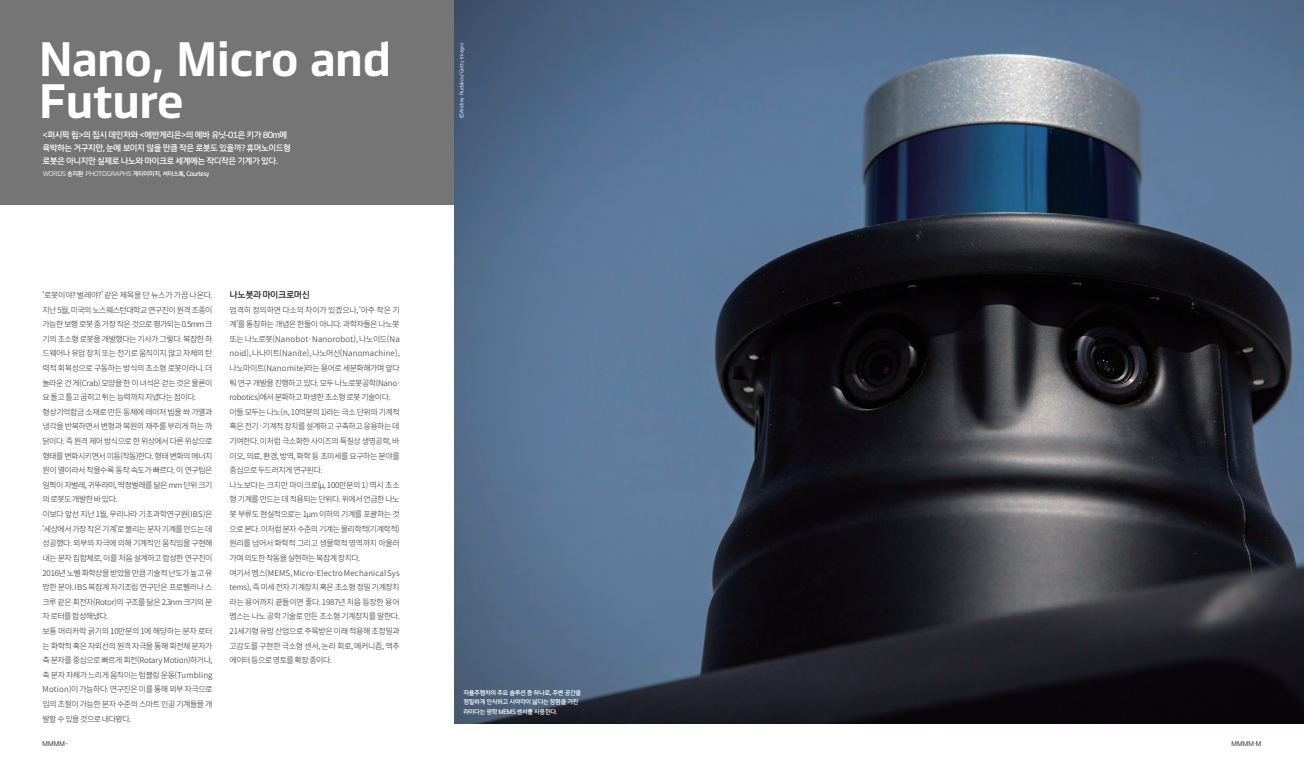
<style>
.page{position:relative;width:1304px;height:780px;background:#fff}
.page>*{position:absolute;margin:0;border:0;box-sizing:border-box;transform-origin:0 0}
.Miu-영문_제목{font:600 45px/42px "Hankook";color:#fff}
.Miu-중제{font:9px "Hankook KR Regular";letter-spacing:-.055em;color:#231f20}
.Miu-전문{font:8.5px/13px "Hankook KR Regular";letter-spacing:-.07em;color:#fff}
.Miu-본문{font:300 8px/14.6px "Noto Sans CJ Kkr";letter-spacing:-.065em;color:#231f20;text-align:justify}
.t1{font:6.5px "Hankook";letter-spacing:.015em;color:#231f20}
.Miu-캡션{font:6.2px/9.5px "Hankook KR Regular";letter-spacing:-.065em;color:#fff}
.MiU-바이라인{font:6.2px "Hankook KR Regular";letter-spacing:-.07em;color:#fff}
.Miu-캡션_번호{font:5px "Hankook";color:#fff}
.s1{font-family:"Hankook"}
.s2{font-family:"Hankook KR Regular"}
</style>
<div class="page">
<div style="left:0;top:0;width:1304px;height:204px;background:#767575"></div>
<img style="left:455px;top:0;width:849px;height:723px">
<p class="Miu-영문_제목" style="left:40px;top:36px;width:353px">Nano, Micro and<br>Future</p>
<p class="Miu-전문" style="left:43px;top:129px;width:250px">&lt;퍼시픽 림&gt;의 집시 데인저와 &lt;에반게리온&gt;의 에바 유닛-01은 키가 80m에 육박하는 거구지만, 눈에 보이지 않을 만큼 작은 로봇도 있을까? 휴머노이드형 로봇은 아니지만 실제로 나노와 마이크로 세계에는 작디작은 기계가 있다.</p>
<p class="MiU-바이라인" style="left:43px;top:170px;width:168px"><span class="s1">WORDS</span> 송지환 <span class="s1">PHOTOGRAPHS</span> 게티이미지, 셔터스톡, Courtesy</p>
<p class="Miu-본문" style="left:43px;top:288px;width:172px">‘로봇이야? 벌레야?’ 같은 제목을 단 뉴스가 가끔 나온다. 지난 5월, 미국의 노스웨스턴대학교 연구진이 원격 조종이 가능한 보행 로봇 중 가장 작은 것으로 평가되는 0.5mm 크 기의 초소형 로봇을 개발했다는 기사가 그렇다. 복잡한 하 드웨어나 유압 장치 또는 전기로 움직이지 않고 자체의 탄 력적 회복성으로 구동하는 방식의 초소형 로봇이라니. 더 놀라운 건 게(Crab) 모양을 한 이 녀석은 걷는 것은 물론이 요 돌고 틀고 굽히고 튀는 능력까지 지녔다는 점이다.</p>
<p class="Miu-본문" style="left:43px;top:405px;width:172px">형상기억합금 소재로 만든 동체에 레이저 빔을 쏴 가열과 냉각을 반복하면서 변형과 복원의 재주를 부리게 하는 까 닭이다. 즉 원격 제어 방식으로 한 위상에서 다른 위상으로 형태를 변화시키면서 이동(작동)한다. 형태 변화의 에너지 원이 열이라서 작을수록 동작 속도가 빠르다. 이 연구팀은 일찍이 자벌레, 귀뚜라미, 딱정벌레를 닮은 mm 단위 크기 의 로봇도 개발한 바 있다.</p>
<p class="Miu-본문" style="left:43px;top:507px;width:172px">이보다 앞선 지난 1월, 우리나라 기초과학연구원(IBS)은 ‘세상에서 가장 작은 기계’로 불리는 분자 기계를 만드는 데 성공했다. 외부의 자극에 의해 기계적인 움직임을 구현해 내는 분자 집합체로, 이를 처음 설계하고 합성한 연구진이 2016년 노벨 화학상을 받았을 만큼 기술적 난도가 높고 유 망한 분야. IBS 복잡계 자기조립 연구단은 프로펠러나 스 크루 같은 회전자(Rotor)의 구조를 닮은 2.3nm 크기의 분 자 로터를 합성해냈다.</p>
<p class="Miu-본문" style="left:43px;top:624px;width:172px">보통 머리카락 굵기의 10만분의 1에 해당하는 분자 로터 는 화학적 혹은 자외선의 원격 자극을 통해 회전체 분자가 축 분자를 중심으로 빠르게 회전(Rotary Motion)하거나, 축 분자 자체가 느리게 움직이는 텀블링 운동(Tumbling Motion)이 가능하다. 연구진은 이를 통해 외부 자극으로 임의 조절이 가능한 분자 수준의 스마트 인공 기계들을 개 발할 수 있을 것으로 내다봤다.</p>
<p class="Miu-중제" style="left:230px;top:289px;width:82px">나노봇과 마이크로머신</p>
<p class="Miu-본문" style="left:230px;top:302px;width:172px">엄격히 정의하면 다소의 차이가 있겠으나, ‘아주 작은 기 계’를 통칭하는 개념은 한둘이 아니다. 과학자들은 나노봇 또는 나노로봇(Nanobot · Nanorobot), 나노이드(Na noid), 나나이트(Nanite), 나노머신(Nanomachine), 나노마이트(Nanomite)라는 용어로 세분화해가며 앞다 퉈 연구 개발을 진행하고 있다. 모두 나노로봇공학(Nano&shy;robotics)에서 분화하고 파생한 초소형 로봇 기술이다.</p>
<p class="Miu-본문" style="left:230px;top:405px;width:172px">이들 모두는 나노(n, 10억분의 1)라는 극소 단위의 기계적 혹은 전기 · 기계적 장치를 설계하고 구축하고 응용하는 데 기여한다. 이처럼 극소화한 사이즈의 특질상 생명공학, 바 이오, 의료, 환경, 방역, 화학 등 초미세를 요구하는 분야를 중심으로 두드러지게 연구된다.</p>
<p class="Miu-본문" style="left:230px;top:478px;width:172px">나노보다는 크지만 마이크로(μ, 100만분의 1) 역시 초소 형 기계를 만드는 데 적용되는 단위다. 위에서 언급한 나노 봇 부류도 현실적으로는 1μm 이하의 기계를 포괄하는 것 으로 본다. 이처럼 분자 수준의 기계는 물리학적(기계학적) 원리를 넘어서 화학적 그리고 생물학적 영역까지 아울러 가며 의도한 작동을 실현하는 복잡계 장치다.</p>
<p class="Miu-본문" style="left:230px;top:565px;width:172px">여기서 멤스(MEMS, Micro-Electro Mechanical Sys tems), 즉 미세 전자 기계장치 혹은 초소형 정밀 기계장치 라는 용어까지 곁들이면 좋다. 1987년 처음 등장한 용어 멤스는 나노 공학 기술로 만든 초소형 기계장치를 말한다.<br>21세기형 유망 산업으로 주목받은 이래 적용해 초정밀과 고감도를 구현한 극소형 센서, 논리 회로, 메커니즘, 액추 에이터 등으로 영토를 확장 중이다.</p>
<p class="Miu-캡션_번호" style="left:458px;top:118px;width:77px;rotate:-90deg"><span class="s2">ⓒ</span>Andrey Rudakov/Getty Images</p>
<p class="Miu-캡션" style="left:463px;top:687px;width:119px">자율주행차의 주요 솔루션 중 하나로, 주변 공간을 정밀하게 인식하고 시야각이 넓다는 장점을 가진 라이다는 광학 MEMS 센서를 사용한다.</p>
<p class="t1" style="left:43px;top:738px;width:27px">MMMM··</p>
<p class="t1" style="left:1232px;top:738px;width:31px">MMMM·M</p>
</div>
